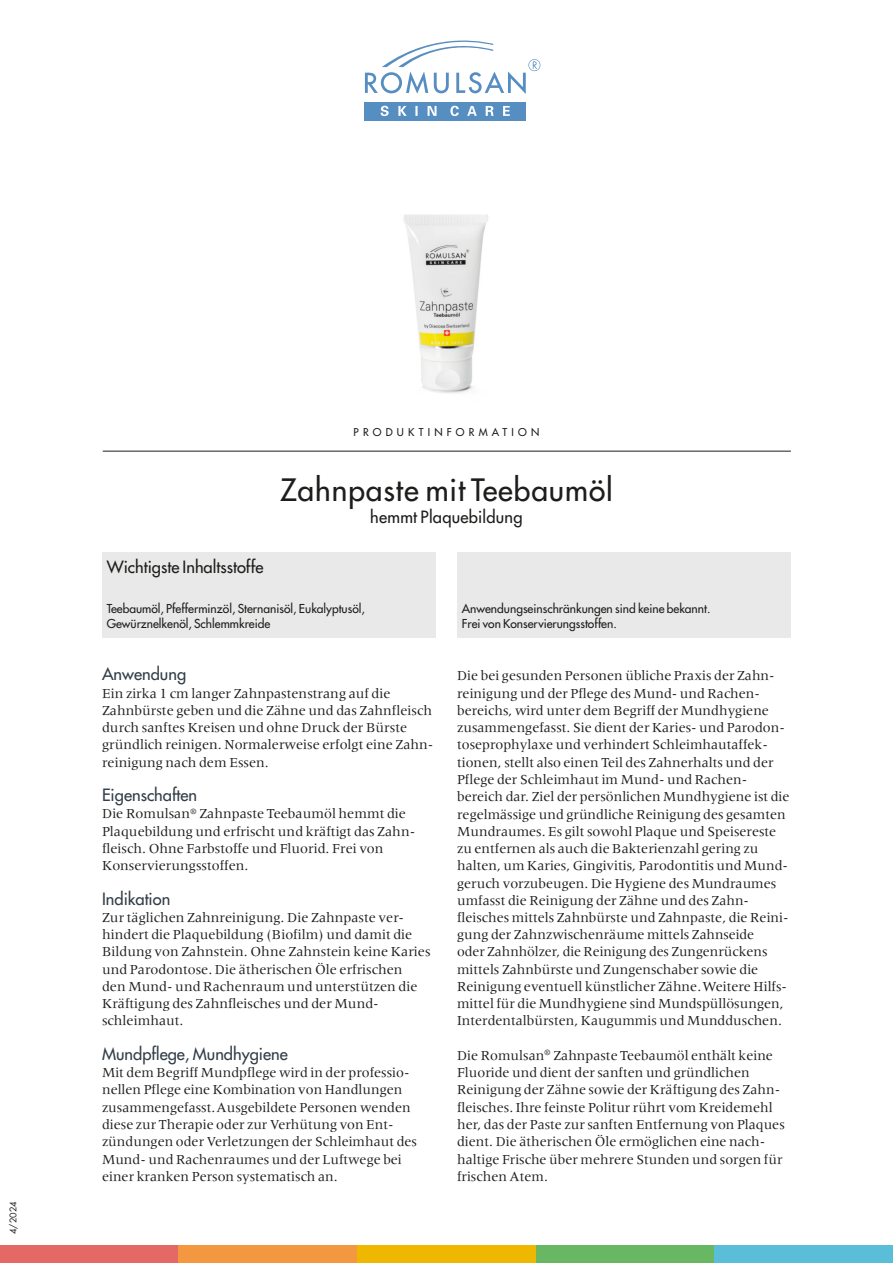
<style>
.page{position:relative;width:893px;height:1263px;background:#fff}
.page>*{position:absolute;margin:0;border:0;box-sizing:border-box;transform-origin:0 0}
.t1{font:500 30px "Futura Std";letter-spacing:.03em;color:#1d1d1b}
.t2{font:500 16.5px "Futura Std";color:#323e48}
.t3{font:500 16.5px "Futura Std";color:#1d1d1b}
.t4{font:14.25px/17.2px "Meridien";color:#1d1d1b}
.t5{font:500 12px/15px "Futura Std";color:#1d1d1b}
.t6{font:500 10.5px "Futura Std";letter-spacing:.4em;color:#1d1d1b}
.t7{font:9px "Futura Std";color:#1d1d1b}
</style>
<div class="page">
<div style="left:457px;top:553px;width:334px;height:85px;background:#e9e9e9"></div>
<div style="left:102px;top:553px;width:334px;height:85px;background:#e9e9e9"></div>
<hr style="left:103px;top:451px;width:688px;height:1px;background:#1d1d1b">
<div style="left:0;top:1245px;width:179px;height:18px;background:#e46866"></div>
<div style="left:179px;top:1245px;width:178px;height:18px;background:#f49741"></div>
<div style="left:357px;top:1245px;width:179px;height:18px;background:#efb800"></div>
<div style="left:536px;top:1245px;width:178px;height:18px;background:#68b762"></div>
<div style="left:714px;top:1245px;width:179px;height:18px;background:#5abed9"></div>
<svg style="left:365px;top:40px;width:175px;height:54px"></svg>
<svg style="left:365px;top:102px;width:161px;height:18px;background:#6b9bc9"></svg>
<img style="left:404px;top:214px;width:84px;height:179px">
<p class="t7" style="left:7px;top:1234px;width:35px;rotate:-90deg">4/ 2024</p>
<p class="t6" style="left:354px;top:426px;width:187px">PRODUKTINFORMATION</p>
<h1 class="t1" style="left:280px;top:471px;width:334px">Zahnpaste mit Teebaumöl</h1>
<p class="t3" style="left:370px;top:506px;width:154px">hemmt Plaquebildung</p>
<p class="t3" style="left:107px;top:556px;width:158px">Wichtigste Inhaltsstoffe</p>
<p class="t5" style="left:107px;top:601px;width:260px">Teebaumöl, Pfefferminzöl, Sternanisöl, Eukalyptusöl,<br>Gewürznelkenöl, Schlemmkreide</p>
<p class="t5" style="left:462px;top:601px;width:250px">Anwendungseinschränkungen sind keine bekannt.<br>Frei von Konservierungsstoffen.</p>
<p class="t2" style="left:102px;top:664px;width:86px">Anwendung</p>
<p class="t4" style="left:102px;top:684px;width:333px">Ein zirka 1 cm langer Zahnpastenstrang auf die Zahnbürste geben und die Zähne und das Zahnfleisch durch sanftes Kreisen und ohne Druck der Bürste gründlich reinigen. Normalerweise erfolgt eine Zahn&shy;reinigung nach dem Essen.</p>
<p class="t2" style="left:102px;top:785px;width:97px">Eigenschaften</p>
<p class="t4" style="left:102px;top:805px;width:315px">Die Romulsan<sup>®</sup> Zahnpaste Teebaumöl hemmt die Plaquebildung und erfrischt und kräftigt das Zahn&shy;fleisch. Ohne Farbstoffe und Fluorid. Frei von Konservierungsstoffen.</p>
<p class="t2" style="left:102px;top:888px;width:70px">Indikation</p>
<p class="t4" style="left:102px;top:909px;width:330px">Zur täglichen Zahnreinigung. Die Zahnpaste ver&shy;hindert die Plaquebildung (Biofilm) und damit die Bildung von Zahnstein. Ohne Zahnstein keine Karies und Parodontose. Die ätherischen Öle erfrischen<br>den Mund- und Rachenraum und unterstützen die Kräftigung des Zahnfleisches und der Mund&shy;schleimhaut.</p>
<p class="t2" style="left:102px;top:1043px;width:187px">Mundpflege, Mundhygiene</p>
<p class="t4" style="left:102px;top:1064px;width:317px">Mit dem Begriff Mundpflege wird in der professio&shy;nellen Pflege eine Kombination von Handlungen zusammengefasst. Ausgebildete Personen wenden diese zur Therapie oder zur Verhütung von Ent&shy;zündungen oder Verletzungen der Schleimhaut des Mund- und Rachenraumes und der Luftwege bei einer kranken Person systematisch an.</p>
<p class="t4" style="left:457px;top:667px;width:334px">Die bei gesunden Personen übliche Praxis der Zahn&shy;reinigung und der Pflege des Mund- und Rachen&shy;bereichs, wird unter dem Begriff der Mundhygiene zusammengefasst. Sie dient der Karies- und Parodon&shy;toseprophylaxe und verhindert Schleimhautaffek&shy;tionen, stellt also einen Teil des Zahnerhalts und der Pflege der Schleimhaut im Mund- und Rachen&shy;bereich dar. Ziel der persönlichen Mundhygiene ist die regelmässige und gründliche Reinigung des gesamten Mundraumes. Es gilt sowohl Plaque und Speisereste zu entfernen als auch die Bakterienzahl gering zu halten, um Karies, Gingivitis, Parodontitis und Mund&shy;geruch vorzubeugen. Die Hygiene des Mundraumes umfasst die Reinigung der Zähne und des Zahn&shy;fleisches mittels Zahnbürste und Zahnpaste, die Reini&shy;gung der Zahnzwischenräume mittels Zahnseide<br>oder Zahnhölzer, die Reinigung des Zungenrückens mittels Zahnbürste und Zungenschaber sowie die Reinigung eventuell künstlicher Zähne. Weitere Hilfs&shy;mittel für die Mundhygiene sind Mundspüllösungen, Interdentalbürsten, Kaugummis und Mundduschen.</p>
<p class="t4" style="left:457px;top:1047px;width:329px">Die Romulsan<sup>®</sup> Zahnpaste Teebaumöl enthält keine Fluoride und dient der sanften und gründlichen Reinigung der Zähne sowie der Kräftigung des Zahn&shy;fleisches. Ihre feinste Politur rührt vom Kreidemehl her, das der Paste zur sanften Entfernung von Plaques dient. Die ätherischen Öle ermöglichen eine nach&shy;haltige Frische über mehrere Stunden und sorgen für frischen Atem.</p>
</div>
